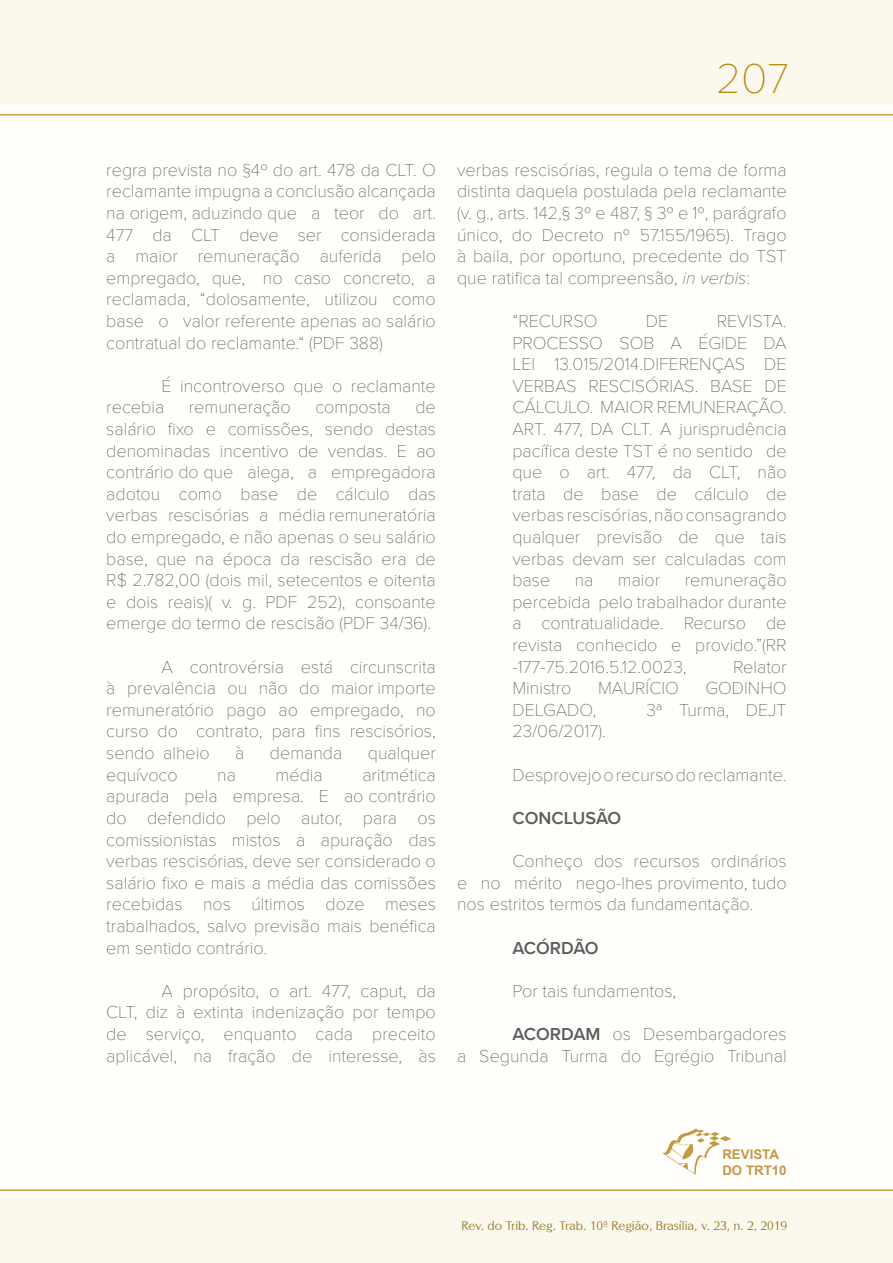
<style>
.page{position:relative;width:893px;height:1263px;background:#fffefb}
.page>*{position:absolute;margin:0;border:0;box-sizing:border-box;transform-origin:0 0}
.t1{font:100 43.5px "Proxima Nova T";color:#ba880d}
.t2{font:100 18px/21.6px "Proxima Nova T";color:#5c5c5f;text-align:justify}
.t3{font:600 18px "Proxima Nova";color:#5c5c5f}
.t4{font:700 13.2px/15.9px "Arial";color:#c19a46}
.t5{font:12px "Altrincham";color:#987929}
.s1{font-family:"Proxima Nova";font-style:italic}
.s2{font-family:"Proxima Nova";font-weight:600}
</style>
<div class="page">
<div style="left:0;top:1199px;width:893px;height:64px;background:#fbf8ee"></div>
<div style="left:0;top:0;width:893px;height:104px;background:#fbf8ee"></div>
<hr style="left:0;top:0;width:1px;height:1263px;background:#fffdf4">
<hr style="left:0;top:1199px;width:1px;height:64px;background:#f3eacf">
<hr style="left:0;top:0;width:1px;height:104px;background:#f3eacf">
<svg style="left:662px;top:1128px;width:69px;height:47px"></svg>
<hr style="left:0;top:114px;width:893px;height:2px;background:#cb9f3c">
<hr style="left:0;top:1189px;width:893px;height:2px;background:#cb9f3c">
<h1 class="t1" style="left:716px;top:46px;width:74px">207</h1>
<p class="t2" style="left:106px;top:158px;width:331px">regra prevista no §4º do art. 478 da CLT. O reclamante impugna a conclusão alcançada na origem, aduzindo que a teor do art.<br>477 da CLT deve ser considerada a maior remuneração auferida pelo empregado, que, no caso concreto, a reclamada, “dolosamente, utilizou como base o valor referente apenas ao salário contratual do reclamante.“ (PDF 388)</p>
<p class="t2" style="left:106px;top:374px;width:331px;text-indent:55px">É incontroverso que o reclamante recebia</p>
<p class="t2" style="left:189px;top:395px;width:104px">remuneração</p>
<p class="t2" style="left:315px;top:395px;width:77px">composta</p>
<p class="t2" style="left:106px;top:395px;width:331px;text-indent:309px">de salário fixo e comissões, sendo destas denominadas incentivo de vendas. E ao contrário do que alega, a empregadora adotou como base de cálculo das verbas rescisórias a média remuneratória do empregado, e não apenas o seu salário base, que na época da rescisão era de R$ 2.782,00 (dois mil, setecentos e oitenta e dois reais)( v. g. PDF 252), consoante emerge do termo de rescisão (PDF 34/36).</p>
<p class="t2" style="left:106px;top:655px;width:331px;text-indent:55px">A controvérsia está circunscrita à prevalência ou não do maior importe remuneratório pago ao empregado, no curso do contrato, para fins rescisórios, sendo alheio</p>
<p class="t2" style="left:235px;top:741px;width:11px">à</p>
<p class="t2" style="left:270px;top:741px;width:74px">demanda</p>
<p class="t2" style="left:368px;top:741px;width:70px">qualquer</p>
<p class="t2" style="left:106px;top:763px;width:331px;text-indent:256px">aritmética apurada pela empresa. E ao contrário do defendido pelo autor, para os comissionistas mistos a apuração das verbas rescisórias, deve ser considerado o salário fixo e mais a média das comissões recebidas nos últimos doze meses trabalhados, salvo previsão mais benéfica em sentido contrário.</p>
<p class="t2" style="left:106px;top:979px;width:331px;text-indent:55px">A propósito, o art. 477, caput, da CLT, diz à extinta indenização por tempo de serviço, enquanto cada preceito aplicável, na fração de interesse, às</p>
<p class="t2" style="left:106px;top:763px;width:73px">equívoco</p>
<p class="t2" style="left:217px;top:763px;width:20px">na</p>
<p class="t2" style="left:276px;top:763px;width:49px">média</p>
<p class="t2" style="left:457px;top:158px;width:331px">verbas rescisórias, regula o tema de forma distinta daquela postulada pela reclamante (v. g., arts. 142,§ 3º e 487, § 3º e 1º, parágrafo único, do Decreto nº 57.155/1965). Trago à baila, por oportuno, precedente do TST que ratifica tal compreensão, <span class="s1">in verbis</span>:</p>
<p class="t2" style="left:512px;top:309px;width:87px">“RECURSO</p>
<p class="t2" style="left:646px;top:309px;width:24px">DE</p>
<p class="t2" style="left:512px;top:309px;width:276px;text-indent:204px">REVISTA.<br>PROCESSO SOB A ÉGIDE DA LEI 13.015/2014.DIFERENÇAS DE VERBAS RESCISÓRIAS. BASE DE CÁLCULO. MAIOR REMUNERAÇÃO.<br>ART. 477, DA CLT. A jurisprudência pacífica deste TST é no sentido de que o art. 477, da CLT, não trata de base de cálculo de verbas rescisórias, não consagrando qualquer previsão de que tais verbas devam ser calculadas com base</p>
<p class="t2" style="left:512px;top:568px;width:276px;text-indent:172px">remuneração percebida pelo trabalhador durante a contratualidade. Recurso de revista conhecido e provido.”(RR -177-75.2016.5.12.0023,</p>
<p class="t2" style="left:575px;top:568px;width:20px">na</p>
<p class="t2" style="left:618px;top:568px;width:44px">maior</p>
<p class="t2" style="left:733px;top:655px;width:55px">Relator</p>
<p class="t2" style="left:512px;top:676px;width:61px">Ministro</p>
<p class="t2" style="left:598px;top:676px;width:82px">MAURÍCIO</p>
<p class="t2" style="left:705px;top:676px;width:83px">GODINHO</p>
<p class="t2" style="left:512px;top:698px;width:86px">DELGADO,</p>
<p class="t2" style="left:646px;top:698px;width:142px">3ª Turma, DEJT</p>
<p class="t2" style="left:512px;top:719px;width:95px">23/06/2017).</p>
<p class="t2" style="left:512px;top:763px;width:276px">Desprovejo o recurso do reclamante.</p>
<p class="t3" style="left:512px;top:804px;width:110px">CONCLUSÃO</p>
<p class="t2" style="left:457px;top:849px;width:331px;text-indent:55px">Conheço dos recursos ordinários e no mérito nego-lhes provimento, tudo nos estritos termos da fundamentação.</p>
<p class="t3" style="left:512px;top:934px;width:88px">ACÓRDÃO</p>
<p class="t2" style="left:512px;top:979px;width:165px">Por tais fundamentos,</p>
<p class="t2" style="left:457px;top:1022px;width:331px;text-align:right"><span class="s2">ACORDAM</span> os Desembargadores<br>a Segunda Turma do Egrégio Tribunal</p>
<p class="t4" style="left:722px;top:1146px;width:66px">REVISTA<br>DO TRT10</p>
<p class="t5" style="left:462px;top:1218px;width:327px">Rev. do Trib. Reg. Trab. 10ª Região, Brasília, v. 23, n. 2, 2019</p>
</div>
